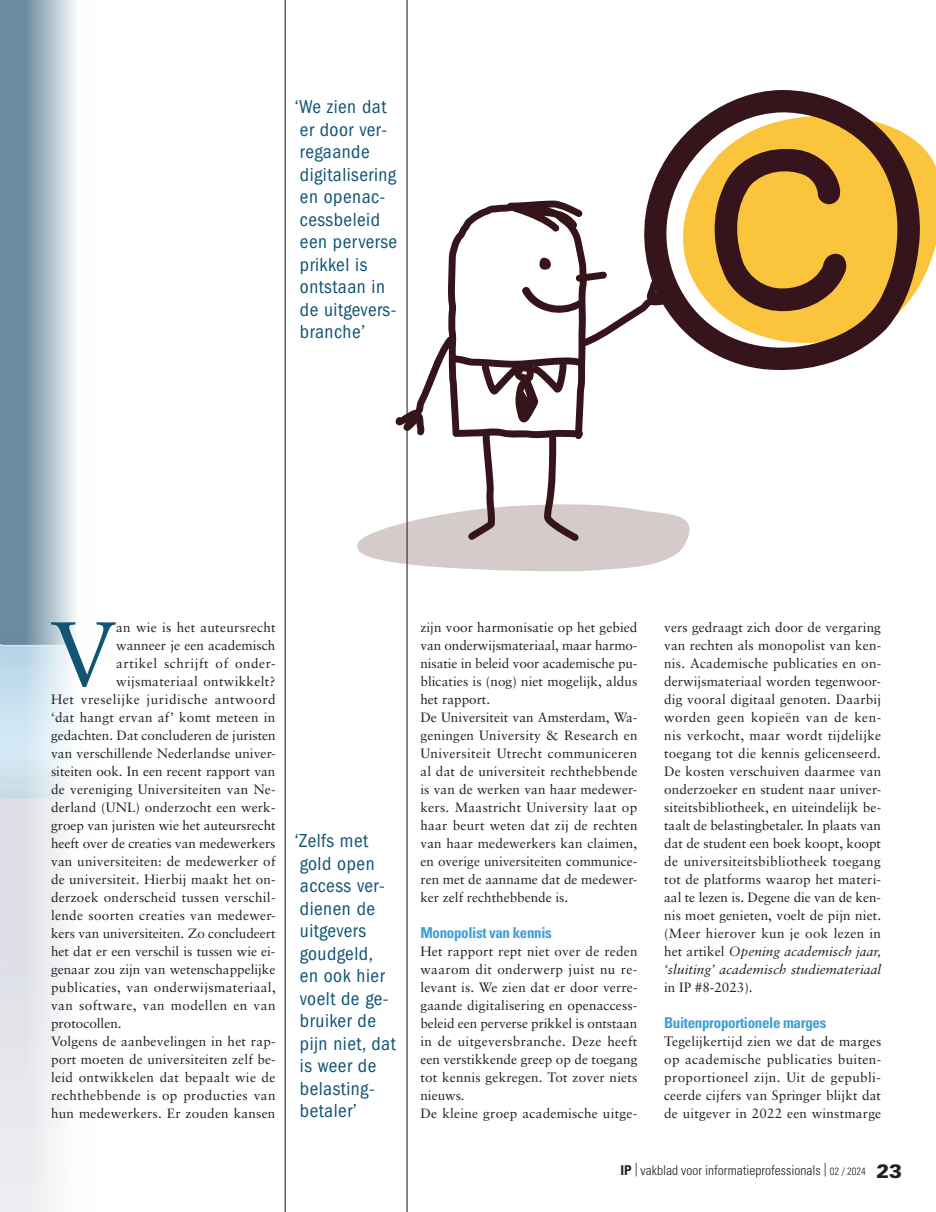
<style>
.page{position:relative;width:936px;height:1212px;background:#fff}
.page>*{position:absolute;margin:0;border:0;box-sizing:border-box;transform-origin:0 0}
.t1{font:90.9px "Sabon";color:#115575}
.t2{font:condensed 19.5px/22.5px "Franklin Gothic";letter-spacing:.025em;color:#115575}
.t3{font:700 condensed 15px "Univers";letter-spacing:-.025em;color:#3f9ed7}
.t4{font:13.5px/18px "Sabon";letter-spacing:.01em;color:#231f20}
.t5{font:300 condensed 13.5px "Univers";color:#231f20}
.t6{font:13.5px "Sabon";letter-spacing:.04em;color:#231f20}
.t7{font:13.5px "Sabon";letter-spacing:.03em;color:#231f20}
.t8{font:13.5px "Sabon";letter-spacing:.035em;color:#231f20}
.t9{font:13.5px "Sabon";letter-spacing:.045em;color:#231f20}
.s1{font-style:italic}
.s2{font-weight:700}
.s3{font-size:10.5px}
.s4{font-weight:900;font-stretch:normal;font-size:19.2px}
</style>
<div class="page">
<img style="left:2px;top:0;width:73px;height:1212px">
<svg style="left:357px;top:525px;width:330px;height:46px"></svg>
<svg style="left:921px;top:145px;width:14px;height:138px;fill:#fbc43d"></svg>
<svg style="left:395px;top:90px;width:526px;height:451px"></svg>
<img style="left:0;top:0;width:2px;height:1212px">
<hr style="left:285px;top:0;width:1px;height:1212px;background:#231f20">
<hr style="left:406px;top:0;width:1px;height:1212px;background:#231f20">
<h2 class="t2" style="left:295px;top:96px;width:104px">‘We zien dat er door ver&shy;regaande digitalisering en openac&shy;cessbeleid een perverse prikkel is ontstaan in de uitgevers&shy;branche’</h2>
<h1 class="t1" style="left:50px;top:600px;width:67px">V</h1>
<p class="t4" style="left:116px;top:618px;width:161px">an wie is het auteursrecht</p>
<p class="t4" style="left:116px;top:636px;width:161px">wanneer je een academisch</p>
<p class="t9" style="left:116px;top:655px;width:161px">artikel schrijft of onder-</p>
<p class="t4" style="left:116px;top:672px;width:161px">wijsmateriaal ontwikkelt?</p>
<p class="t6" style="left:51px;top:691px;width:226px">Het vreselijke juridische antwoord</p>
<p class="t4" style="left:51px;top:708px;width:226px">‘dat hangt ervan af’ komt meteen in</p>
<p class="t4" style="left:51px;top:726px;width:226px">gedachten. Dat concluderen de juristen</p>
<p class="t4" style="left:51px;top:744px;width:226px">van verschillende Nederlandse univer-</p>
<p class="t4" style="left:51px;top:762px;width:226px">siteiten ook. In een recent rapport van</p>
<p class="t4" style="left:51px;top:780px;width:226px">de vereniging Universiteiten van Ne-</p>
<p class="t4" style="left:51px;top:798px;width:226px">derland (UNL) onderzocht een werk-</p>
<p class="t4" style="left:51px;top:816px;width:226px">groep van juristen wie het auteursrecht</p>
<p class="t4" style="left:51px;top:834px;width:226px">heeft over de creaties van medewerkers</p>
<p class="t4" style="left:51px;top:852px;width:226px">van universiteiten: de medewerker of</p>
<p class="t4" style="left:51px;top:870px;width:226px">de universiteit. Hierbij maakt het on-</p>
<p class="t4" style="left:51px;top:888px;width:226px">derzoek onderscheid tussen verschil-</p>
<p class="t4" style="left:51px;top:906px;width:226px">lende soorten creaties van medewer-</p>
<p class="t4" style="left:51px;top:924px;width:226px">kers van universiteiten. Zo concludeert</p>
<p class="t4" style="left:51px;top:942px;width:226px">het dat er een verschil is tussen wie ei-</p>
<p class="t4" style="left:51px;top:960px;width:226px">genaar zou zijn van wetenschappelijke</p>
<p class="t4" style="left:51px;top:978px;width:226px">publicaties, van onderwijsmateriaal,</p>
<p class="t8" style="left:51px;top:997px;width:226px">van software, van modellen en van</p>
<p class="t4" style="left:51px;top:1014px;width:72px">protocollen.</p>
<p class="t4" style="left:51px;top:1032px;width:226px">Volgens de aanbevelingen in het rap-</p>
<p class="t4" style="left:51px;top:1050px;width:226px">port moeten de universiteiten zelf be-</p>
<p class="t4" style="left:51px;top:1068px;width:226px">leid ontwikkelen dat bepaalt wie de</p>
<p class="t7" style="left:51px;top:1087px;width:226px">rechthebbende is op producties van</p>
<p class="t4" style="left:51px;top:1104px;width:226px">hun medewerkers. Er zouden kansen</p>
<h2 class="t2" style="left:295px;top:830px;width:102px">‘Zelfs met gold open access ver&shy;dienen de uitgevers goudgeld,<br>en ook hier voelt de ge&shy;bruiker de pijn niet, dat is weer de belasting&shy;betaler’</h2>
<p class="t4" style="left:420px;top:618px;width:218px">zijn voor harmonisatie op het gebied van onderwijsmateriaal, maar harmo&shy;nisatie in beleid voor academische pu&shy;blicaties is (nog) niet mogelijk, aldus het rapport.<br>De Universiteit van Amsterdam, Wa&shy;geningen University &amp; Research en Universiteit Utrecht communiceren al dat de universiteit rechthebbende is van de werken van haar medewer&shy;kers. Maastricht University laat op haar beurt weten dat zij de rechten van haar medewerkers kan claimen, en overige universiteiten communice&shy;ren met de aanname dat de medewer&shy;ker zelf rechthebbende is.</p>
<p class="t3" style="left:420px;top:923px;width:133px">Monopolist van kennis</p>
<p class="t4" style="left:420px;top:942px;width:219px">Het rapport rept niet over de reden waarom dit onderwerp juist nu re&shy;levant is. We zien dat er door verre&shy;gaande digitalisering en openaccess&shy;beleid een perverse prikkel is ontstaan in de uitgeversbranche. Deze heeft een verstikkende greep op de toegang tot kennis gekregen. Tot zover niets nieuws.<br>De kleine groep academische uitge-</p>
<p class="t4" style="left:664px;top:618px;width:218px;text-align:justify">vers gedraagt zich door de vergaring van rechten als monopolist van ken&shy;nis. Academische publicaties en on&shy;derwijsmateriaal worden tegenwoor&shy;dig vooral digitaal genoten. Daarbij worden geen kopieën van de ken&shy;nis verkocht, maar wordt tijdelijke toegang tot die kennis gelicenseerd.<br>De kosten verschuiven daarmee van onderzoeker en student naar univer&shy;siteitsbibliotheek, en uiteindelijk be&shy;taalt de belastingbetaler. In plaats van dat de student een boek koopt, koopt de universiteitsbibliotheek toegang tot de platforms waarop het materi&shy;aal te lezen is. Degene die van de ken&shy;nis moet genieten, voelt de pijn niet. (Meer hierover kun je ook lezen in het artikel <span class="s1">Opening academisch jaar, ‘sluiting’ academisch studiemateriaal</span></p>
<p class="t4" style="left:664px;top:978px;width:90px">in IP #8-2023).</p>
<p class="t3" style="left:664px;top:1013px;width:164px">Buitenproportionele marges</p>
<p class="t4" style="left:664px;top:1032px;width:218px;text-align:justify">Tegelijkertijd zien we dat de marges op academische publicaties buiten&shy;proportioneel zijn. Uit de gepubli&shy;ceerde cijfers van Springer blijkt dat de uitgever in 2022 een winstmarge</p>
<p class="t5" style="left:620px;top:1162px;width:283px"><span class="s2">IP</span> | vakblad voor informatieprofessionals | <span class="s3">02 / 2024</span> <span class="s4">23</span></p>
</div>
